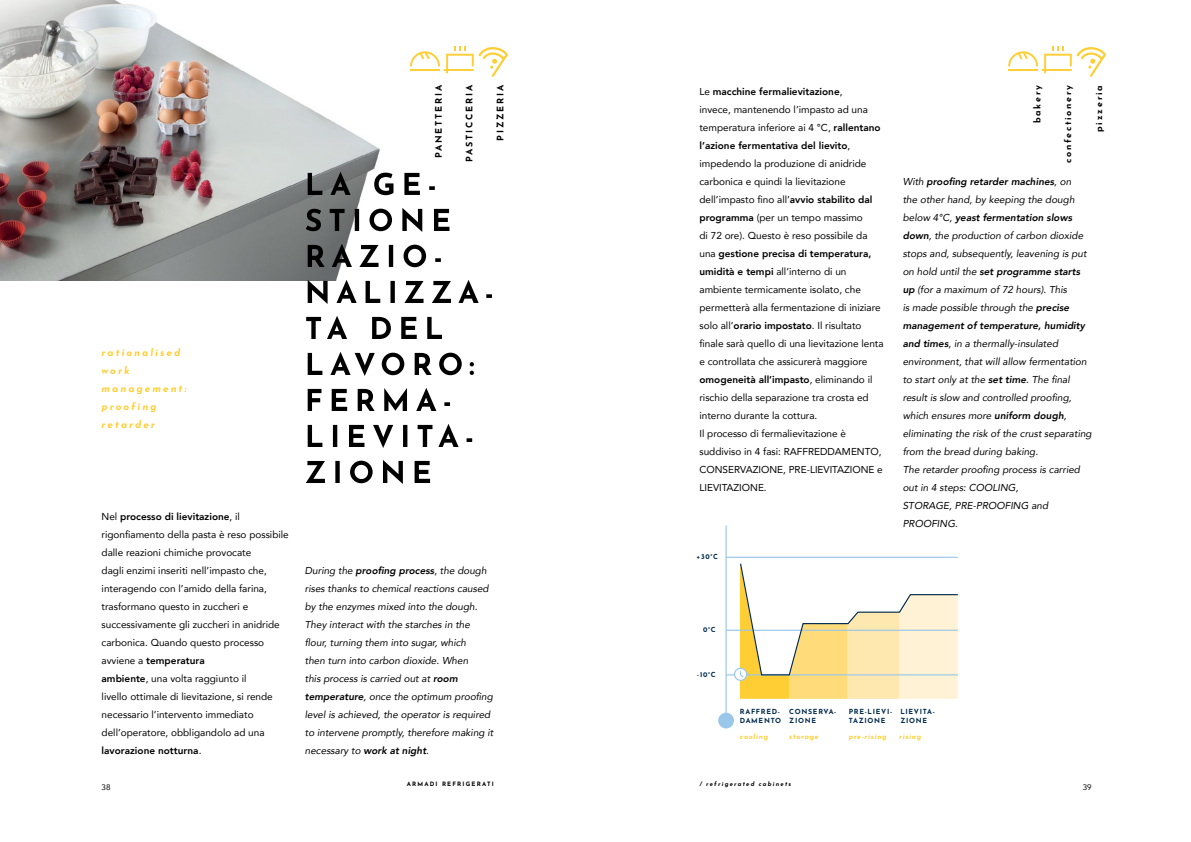
<style>
.page{position:relative;width:1191px;height:842px;background:#fff}
.page>*{position:absolute;margin:0;border:0;box-sizing:border-box;transform-origin:0 0}
.t1{font:10px/18px "Avenir";color:#000}
.t2{font:italic 10px/18px "Avenir";color:#000}
.t3{font:italic 700 10px/18px "Josefin Sans";letter-spacing:.2em;color:#ffce35}
.t4{font:700 9px "Josefin Sans";letter-spacing:.2em;color:#000}
.t5{font:8px "Avenir";color:#000}
.t6{font:700 7px/8.4px "Josefin Sans";letter-spacing:.1em;color:#002a4e}
.t7{font:italic 700 7px "Josefin Sans";letter-spacing:.1em;color:#ffce35}
.t8{font:italic 700 6px "Josefin Sans";letter-spacing:.2em;color:#000}
.t9{font:700 6px "Josefin Sans";letter-spacing:.2em;color:#000}
.s1{font-weight:800}
</style>
<div class="page">
<img style="left:0;top:0;width:388px;height:280px">
<svg style="left:335px;top:460px;width:95px;height:24px"></svg>
<svg style="left:308px;top:424px;width:164px;height:24px"></svg>
<svg style="left:308px;top:388px;width:142px;height:23px"></svg>
<svg style="left:308px;top:352px;width:166px;height:24px"></svg>
<svg style="left:306px;top:316px;width:136px;height:23px"></svg>
<svg style="left:306px;top:208px;width:143px;height:24px"></svg>
<svg style="left:308px;top:172px;width:127px;height:23px"></svg>
<hr style="left:726px;top:557px;width:231px;height:1px;background:#98c7e9">
<hr style="left:726px;top:630px;width:231px;height:1px;background:#98c7e9">
<hr style="left:726px;top:674px;width:231px;height:1px;background:#98c7e9">
<hr style="left:725px;top:525px;width:1px;height:192px;background:#98c7e9">
<div style="left:718px;top:713px;width:16px;height:15px;background:#98c7e9;border-radius:50%"></div>
<div style="left:734px;top:668px;width:13px;height:13px;border:1px solid #98c7e9;border-radius:50%"></div>
<svg style="left:738px;top:563px;width:220px;height:136px"></svg>
<svg style="left:410px;top:47px;width:98px;height:30px"></svg>
<svg style="left:1008px;top:47px;width:98px;height:30px"></svg>
<svg style="left:308px;top:244px;width:133px;height:23px"></svg>
<svg style="left:308px;top:280px;width:184px;height:24px"></svg>
<svg style="left:306px;top:461px;width:19px;height:22px"></svg>
<p class="t4" style="left:435px;top:158px;width:75px;rotate:-90deg">PANETTERIA</p>
<p class="t4" style="left:497px;top:141px;width:57px;rotate:-90deg">PIZZERIA</p>
<p class="t4" style="left:466px;top:162px;width:78px;rotate:-90deg">PASTICCERIA</p>
<p class="t3" style="left:102px;top:345px;width:86px">rationalised work management: proofing retarder</p>
<p class="t1" style="left:102px;top:508px;width:189px">Nel <span class="s1">processo di lievitazione</span>, il rigonfiamento della pasta è reso possibile dalle reazioni chimiche provocate<br>dagli enzimi inseriti nell’impasto che, interagendo con l’amido della farina, trasformano questo in zuccheri e successivamente gli zuccheri in anidride carbonica. Quando questo processo avviene a <span class="s1">temperatura<br>ambiente</span>, una volta raggiunto il<br>livello ottimale di lievitazione, si rende necessario l’intervento immediato dell’operatore, obbligandolo ad una <span class="s1">lavorazione notturna</span>.</p>
<p class="t2" style="left:305px;top:562px;width:190px">During the <span class="s1">proofing process</span>, the dough rises thanks to chemical reactions caused by the enzymes mixed into the dough.<br>They interact with the starches in the flour, turning them into sugar, which<br>then turn into carbon dioxide. When<br>this process is carried out at <span class="s1">room temperature</span>, once the optimum proofing level is achieved, the operator is required to intervene promptly, therefore making it necessary to <span class="s1">work at night</span>.</p>
<p class="t1" style="left:699px;top:83px;width:186px">Le <span class="s1">macchine fermalievitazione</span>,<br>invece, mantenendo l’impasto ad una temperatura inferiore ai 4 °C, <span class="s1">rallentano l’azione fermentativa del lievito</span>, impedendo la produzione di anidride carbonica e quindi la lievitazione dell’impasto fino all’<span class="s1">avvio stabilito dal programma</span> (per un tempo massimo<br>di 72 ore). Questo è reso possibile da una <span class="s1">gestione precisa di temperatura, umidità e tempi</span> all’interno di un ambiente termicamente isolato, che permetterà alla fermentazione di iniziare solo all’<span class="s1">orario impostato</span>. Il risultato finale sarà quello di una lievitazione lenta e controllata che assicurerà maggiore <span class="s1">omogeneità all’impasto</span>, eliminando il rischio della separazione tra crosta ed interno durante la cottura.<br>Il processo di fermalievitazione è suddiviso in 4 fasi: RAFFREDDAMENTO, CONSERVAZIONE, PRE-LIEVITAZIONE e LIEVITAZIONE.</p>
<p class="t6" style="left:696px;top:553px;width:23px">+30°C</p>
<p class="t4" style="left:1033px;top:123px;width:40px;rotate:-90deg">bakery</p>
<p class="t4" style="left:1095px;top:132px;width:48px;rotate:-90deg">pizzeria</p>
<p class="t4" style="left:1064px;top:163px;width:80px;rotate:-90deg">confectionery</p>
<p class="t2" style="left:902px;top:173px;width:190px">With <span class="s1">proofing retarder machines</span>, on<br>the other hand, by keeping the dough below 4°C, <span class="s1">yeast fermentation slows down</span>, the production of carbon dioxide stops and, subsequently, leavening is put on hold until the <span class="s1">set programme starts up</span> (for a maximum of 72 hours). This<br>is made possible through the <span class="s1">precise management of temperature, humidity and times</span>, in a thermally-insulated environment, that will allow fermentation to start only at the <span class="s1">set time</span>. The final result is slow and controlled proofing, which ensures more <span class="s1">uniform dough</span>, eliminating the risk of the crust separating from the bread during baking.<br>The retarder proofing process is carried out in 4 steps: COOLING,<br>STORAGE, PRE-PROOFING and PROOFING.</p>
<p class="t6" style="left:703px;top:626px;width:14px">0°C</p>
<p class="t6" style="left:697px;top:671px;width:20px">-10°C</p>
<p class="t6" style="left:740px;top:708px;width:43px">RAFFRED-<br>DAMENTO</p>
<p class="t6" style="left:789px;top:708px;width:49px">CONSERVA-<br>ZIONE</p>
<p class="t6" style="left:848px;top:708px;width:45px">PRE-LIEVI-<br>TAZIONE</p>
<p class="t6" style="left:900px;top:708px;width:36px">LIEVITA-<br>ZIONE</p>
<p class="t7" style="left:740px;top:733px;width:30px">cooling</p>
<p class="t7" style="left:789px;top:733px;width:31px">storage</p>
<p class="t7" style="left:848px;top:733px;width:39px">pre-rising</p>
<p class="t7" style="left:899px;top:733px;width:24px">rising</p>
<p class="t9" style="left:407px;top:782px;width:89px">ARMADI REFRIGERATI</p>
<p class="t8" style="left:699px;top:782px;width:93px">/ refrigerated cabinets</p>
<p class="t5" style="left:102px;top:782px;width:10px">38</p>
<p class="t5" style="left:1082px;top:782px;width:10px">39</p>
</div>
